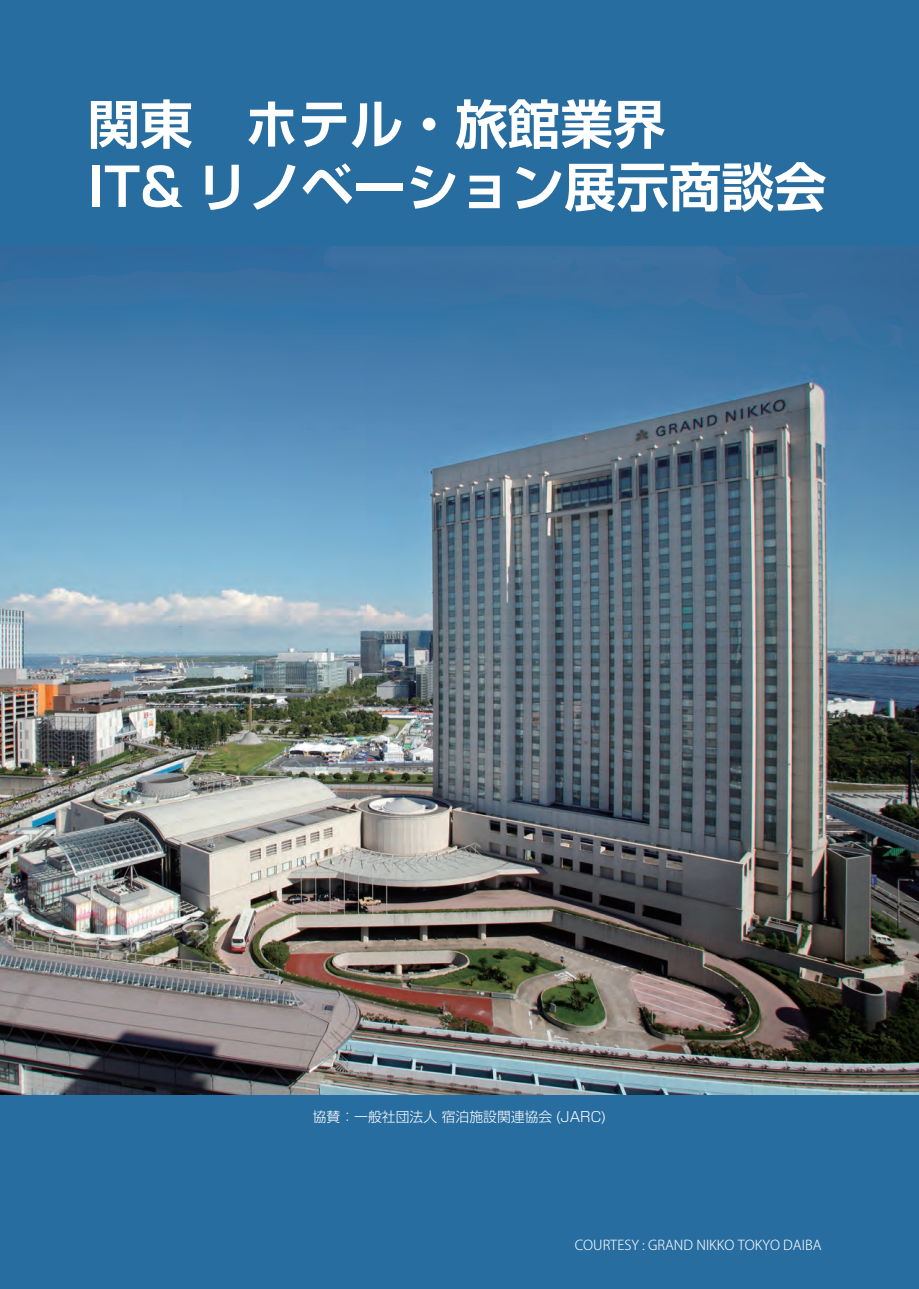
<style>
.page{position:relative;width:919px;height:1289px;background:#fff}
.page>*{position:absolute;margin:0;border:0;box-sizing:border-box;transform-origin:0 0}
.t1{font:700 52.5px/62.8px "Shin Go Pro De";color:#fff}
.t2{font:300 13.8px "Shin Go Pro";color:#fff}
.t3{font:300 13.5px "Koz Go Pro";color:#fff}
</style>
<div class="page">
<div style="left:0;top:0;width:918px;height:1288px;background:#286da0"></div>
<img style="left:0;top:247px;width:918px;height:847px">
<h1 class="t1" style="left:88px;top:86px;width:740px">関東　ホテル・旅館業界<br>IT&amp; リノベーション展示商談会</h1>
<p class="t2" style="left:313px;top:1105px;width:295px">協賛：一般社団法人 宿泊施設関連協会 (JARC)</p>
<p class="t3" style="left:574px;top:1235px;width:248px">COURTESY : GRAND NIKKO TOKYO DAIBA</p>
</div>
